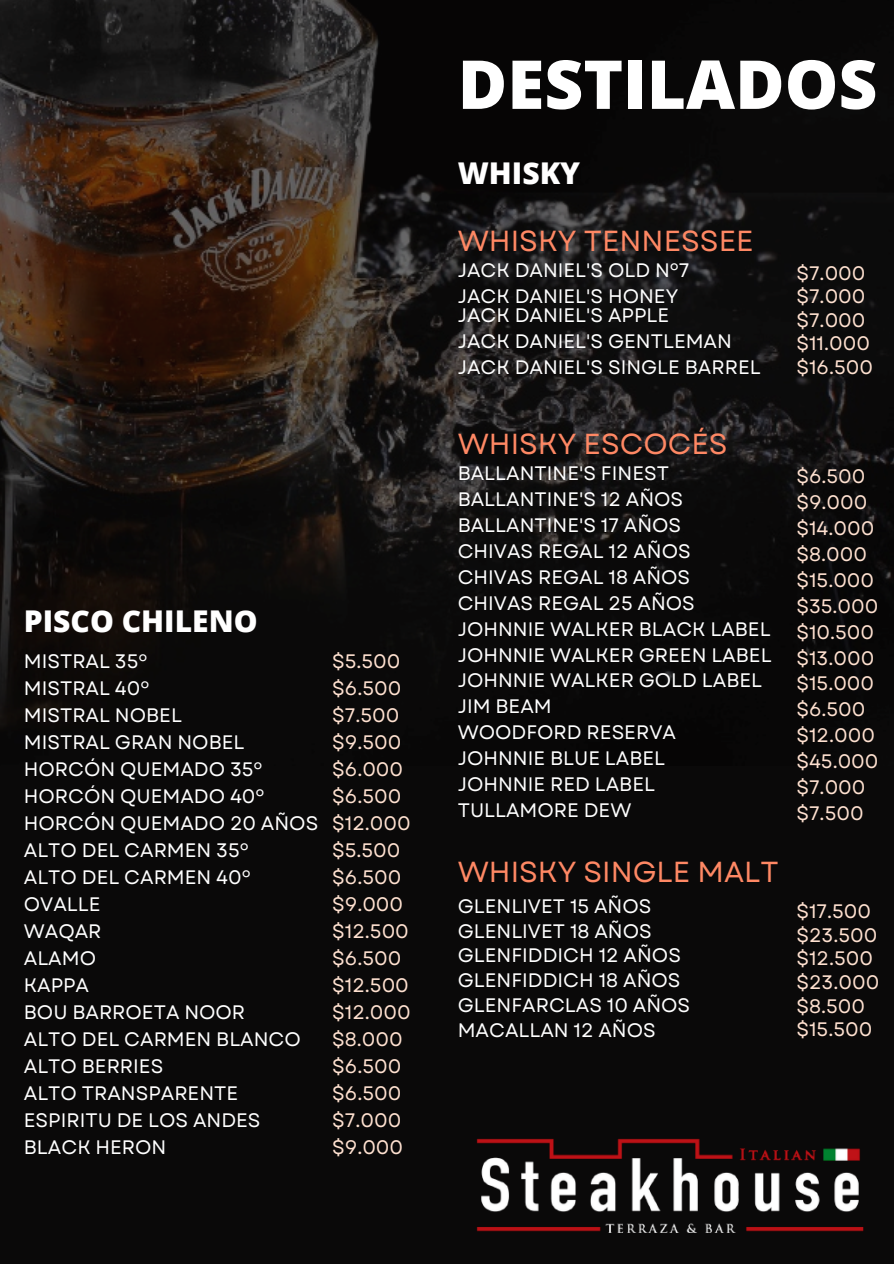
<style>
.page{position:relative;width:894px;height:1264px;background:#fff}
.page>*{position:absolute;margin:0;border:0;box-sizing:border-box;transform-origin:0 0}
.t1{font:800 67.5px "Open Sans";color:#fff}
.t2{font:800 30px "Open Sans";color:#fff}
.t3{font:28.95px "Garet";color:#ff8864}
.t4{font:19.5px/27px "Garet";color:#fff}
.t5{font:19.5px/27px "Garet";color:#ffe1d0}
</style>
<div class="page">
<div style="left:0;top:0;width:893px;height:1263px;background:#0a0909"></div>
<img style="left:0;top:0;width:893px;height:719px">
<img style="left:476px;top:1138px;width:387px;height:94px">
<h2 class="t2" style="left:24px;top:599px;width:235px">PISCO CHILENO</h2>
<p class="t4" style="left:24px;top:647px;width:296px">MISTRAL 35º<br>MISTRAL 40º<br>MISTRAL NOBEL<br>MISTRAL GRAN NOBEL<br>HORCÓN QUEMADO 35º<br>HORCÓN QUEMADO 40º<br>HORCÓN QUEMADO 20 AÑOS<br>ALTO DEL CARMEN 35º<br>ALTO DEL CARMEN 40º<br>OVALLE<br>WAQAR<br>ALAMO<br>KAPPA<br>BOU BARROETA NOOR<br>ALTO DEL CARMEN BLANCO<br>ALTO BERRIES<br>ALTO TRANSPARENTE<br>ESPIRITU DE LOS ANDES<br>BLACK HERON</p>
<p class="t5" style="left:332px;top:647px;width:80px">$5.500 $6.500 $7.500 $9.500 $6.000 $6.500 $12.000 $5.500 $6.500 $9.000 $12.500 $6.500 $12.500 $12.000 $8.000 $6.500 $6.500 $7.000 $9.000</p>
<h1 class="t1" style="left:457px;top:37px;width:421px">DESTILADOS</h1>
<h2 class="t2" style="left:457px;top:152px;width:124px">WHISKY</h2>
<h3 class="t3" style="left:457px;top:220px;width:297px">WHISKY TENNESSEE</h3>
<p class="t4" style="left:457px;top:258px;width:233px;line-height:25.8px">JACK DANIEL'S OLD Nº7<br>JACK DANIEL'S HONEY</p>
<p class="t4" style="left:457px;top:303px;width:304px;line-height:25.8px">JACK DANIEL'S APPLE<br>JACK DANIEL'S GENTLEMAN<br>JACK DANIEL'S SINGLE BARREL</p>
<p class="t5" style="left:796px;top:261px;width:78px;line-height:23.7px">$7.000 $7.000 $7.000 $11.000 $16.500</p>
<h3 class="t3" style="left:457px;top:423px;width:271px">WHISKY ESCOCÉS</h3>
<p class="t4" style="left:457px;top:460px;width:315px;line-height:25.8px">BALLANTINE'S FINEST<br>BALLANTINE'S 12 AÑOS<br>BALLANTINE'S 17 AÑOS<br>CHIVAS REGAL 12 AÑOS<br>CHIVAS REGAL 18 AÑOS<br>CHIVAS REGAL 25 AÑOS<br>JOHNNIE WALKER BLACK LABEL<br>JOHNNIE WALKER GREEN LABEL<br>JOHNNIE WALKER GOLD LABEL<br>JIM BEAM<br>WOODFORD RESERVA<br>JOHNNIE BLUE LABEL<br>JOHNNIE RED LABEL<br>TULLAMORE DEW</p>
<p class="t5" style="left:796px;top:464px;width:84px;line-height:25.8px">$6.500 $9.000 $14.000 $8.000 $15.000 $35.000 $10.500 $13.000 $15.000 $6.500 $12.000 $45.000 $7.000 $7.500</p>
<h3 class="t3" style="left:457px;top:851px;width:322px">WHISKY SINGLE MALT</h3>
<p class="t4" style="left:457px;top:893px;width:234px;line-height:24.8px">GLENLIVET 15 AÑOS<br>GLENLIVET 18 AÑOS<br>GLENFIDDICH 12 AÑOS<br>GLENFIDDICH 18 AÑOS<br>GLENFARCLAS 10 AÑOS<br>MACALLAN 12 AÑOS</p>
<p class="t5" style="left:796px;top:899px;width:84px;line-height:23.7px">$17.500 $23.500 $12.500 $23.000 $8.500 $15.500</p>
</div>
